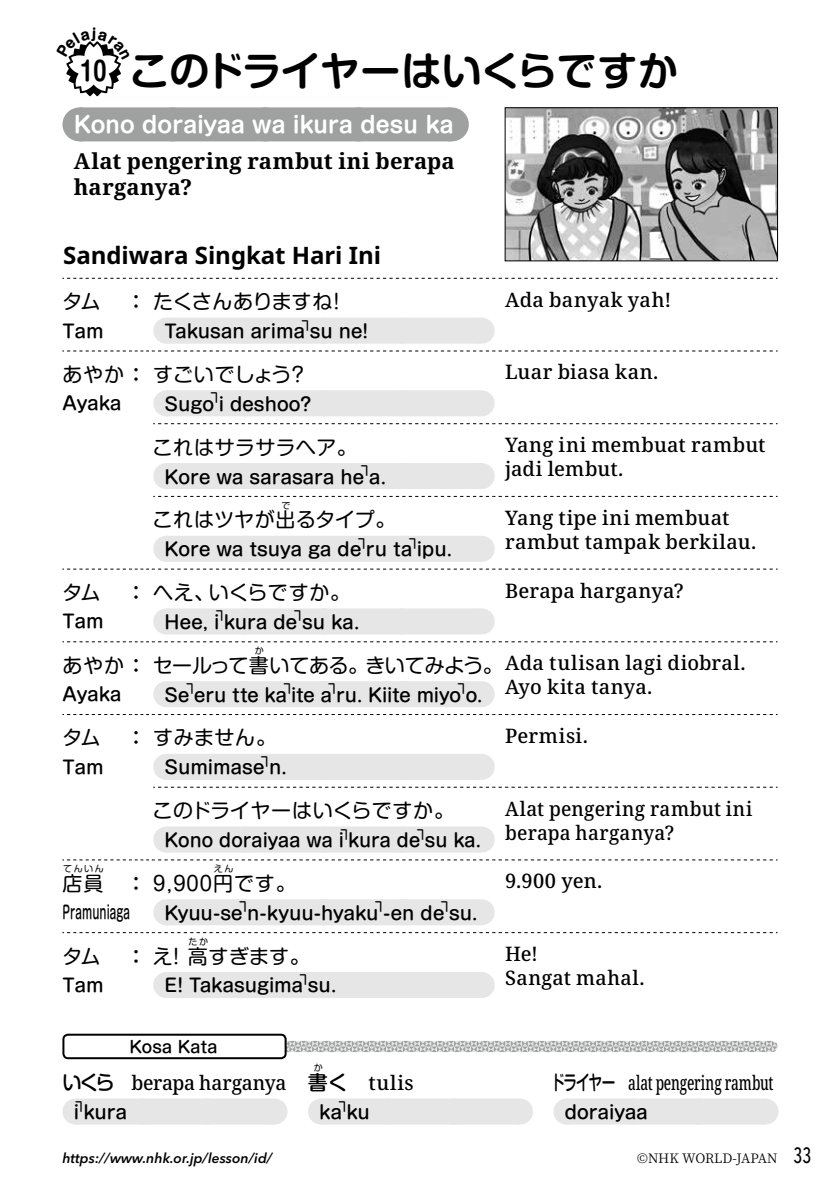
<style>
.page{position:relative;width:840px;height:1191px;background:#fff}
.page>*{position:absolute;margin:0;border:0;box-sizing:border-box;transform-origin:0 0}
.t1{font:700 40px "Shin M Go Pr 6 De";letter-spacing:-.01em;color:#000}
.t2{font:700 24px "Noto Sans";letter-spacing:-.005em;color:#000}
.t3{font:700 22px/26px "Noto Serif";letter-spacing:.005em;color:#000}
.t4{font:700 22px "Shin M Go Pr 6 De";letter-spacing:-.01em;color:#fff}
.t5{font:500 20px/24px "Noto Serif";letter-spacing:.015em;color:#000}
.t6{font:20px "Shin M Go Pr 6";letter-spacing:.02em;color:#000}
.t7{font:500 20px/24px "Noto Serif";letter-spacing:.015em;color:#000;scale:.95 1}
.t8{font:20px "Shin M Go Pr 6";color:#000}
.t9{font:500 20px "Noto Serif";letter-spacing:-.01em;color:#000;scale:.68 1}
.t10{font:500 20px "Noto Serif";letter-spacing:-.015em;color:#000;scale:.96 1}
.t11{font:500 18px "Shin M Go Pr 6";color:#000}
.t12{font:500 18px "Shin M Go Pr 6";color:#000;scale:.58 1}
.t13{font:500 16px "Shin M Go Pr 6";letter-spacing:.01em;color:#000}
.t14{font:italic 600 14px "Avenir Next LT Pro";color:#000}
.t15{font:14px "Shin M Go Pr 6";color:#000}
.t16{font:13px "Noto Serif CJ Kjp";letter-spacing:-.015em;color:#000}
.t17{font:9px "Shin M Go Pro";letter-spacing:.165em;color:#000}
.t18{font:9px "Shin M Go Pr 6";color:#000}
.s1{font-size:26px}
.s2{font-family:"Shin M Go Pr 6 De";font-weight:700}
.s3{font-family:"Shin M Go Pr 6"}
.s4{font-family:"Avenir Next LT Pro";font-weight:500;font-stretch:condensed;font-size:22px}
</style>
<div class="page">
<svg style="left:62px;top:278px;width:715px;height:1px"></svg>
<svg style="left:62px;top:350px;width:715px;height:1px"></svg>
<svg style="left:153px;top:423px;width:624px;height:1px"></svg>
<svg style="left:153px;top:496px;width:624px;height:1px"></svg>
<svg style="left:62px;top:569px;width:715px;height:1px"></svg>
<svg style="left:62px;top:641px;width:715px;height:1px"></svg>
<svg style="left:62px;top:714px;width:715px;height:1px"></svg>
<svg style="left:153px;top:787px;width:624px;height:1px"></svg>
<svg style="left:62px;top:859px;width:715px;height:1px"></svg>
<svg style="left:62px;top:932px;width:715px;height:1px"></svg>
<div style="left:166px;top:318px;width:314px;height:26px;background:#e6e6e6"></div>
<svg style="left:480px;top:318px;width:1px;height:26px"></svg>
<div style="left:166px;top:390px;width:314px;height:26px;background:#e6e6e6"></div>
<svg style="left:480px;top:390px;width:1px;height:26px"></svg>
<div style="left:166px;top:463px;width:314px;height:26px;background:#e6e6e6"></div>
<svg style="left:480px;top:463px;width:1px;height:26px"></svg>
<div style="left:166px;top:536px;width:314px;height:26px;background:#e6e6e6"></div>
<svg style="left:480px;top:536px;width:1px;height:26px"></svg>
<div style="left:166px;top:608px;width:314px;height:26px;background:#e6e6e6"></div>
<svg style="left:249px;top:608px;width:192px;height:1px"></svg>
<svg style="left:480px;top:608px;width:1px;height:26px"></svg>
<div style="left:166px;top:681px;width:314px;height:26px;background:#e6e6e6"></div>
<svg style="left:480px;top:681px;width:1px;height:26px"></svg>
<div style="left:166px;top:754px;width:314px;height:26px;background:#e6e6e6"></div>
<svg style="left:480px;top:754px;width:1px;height:26px"></svg>
<div style="left:166px;top:826px;width:314px;height:26px;background:#e6e6e6"></div>
<svg style="left:247px;top:826px;width:194px;height:1px"></svg>
<svg style="left:480px;top:826px;width:1px;height:26px"></svg>
<div style="left:166px;top:899px;width:314px;height:26px;background:#e6e6e6"></div>
<svg style="left:480px;top:899px;width:1px;height:26px"></svg>
<div style="left:166px;top:972px;width:314px;height:26px;background:#e6e6e6"></div>
<svg style="left:480px;top:972px;width:1px;height:26px"></svg>
<svg style="left:286px;top:1040px;width:491px;height:12px"></svg>
<div style="left:62px;top:1033px;width:224px;height:26px;border:2px solid #000;border-radius:5px"></div>
<div style="left:75px;top:1098px;width:198px;height:26px;background:#e6e6e6"></div>
<svg style="left:144px;top:1098px;width:96px;height:1px"></svg>
<svg style="left:273px;top:1098px;width:1px;height:26px"></svg>
<div style="left:321px;top:1098px;width:197px;height:26px;background:#e6e6e6"></div>
<svg style="left:389px;top:1098px;width:97px;height:1px"></svg>
<svg style="left:518px;top:1098px;width:1px;height:26px"></svg>
<div style="left:566px;top:1098px;width:198px;height:26px;background:#e6e6e6"></div>
<svg style="left:635px;top:1098px;width:96px;height:1px"></svg>
<svg style="left:764px;top:1098px;width:1px;height:26px"></svg>
<img style="left:506px;top:109px;width:269px;height:150px">
<div style="left:504px;top:107px;width:273px;height:154px;border:1px solid #000"></div>
<div style="left:79px;top:107px;width:371px;height:34px;background:#9fa0a0"></div>
<svg style="left:172px;top:107px;width:232px;height:1px"></svg>
<hr style="left:450px;top:107px;width:1px;height:34px;background:#9fa0a0">
<svg style="left:66px;top:41px;width:55px;height:55px"></svg>
<h1 class="t1" style="left:81px;top:38px;width:598px"><span class="s1">10</span> このドライヤーはいくらですか</h1>
<p class="t4" style="left:74px;top:106px;width:381px">Kono doraiyaa wa ikura desu ka</p>
<p class="t3" style="left:74px;top:149px;width:382px">Alat pengering rambut ini berapa harganya?</p>
<h2 class="t2" style="left:63px;top:239px;width:319px">Sandiwara Singkat Hari Ini</h2>
<p class="t6" style="left:62px;top:285px;width:40px">タム</p>
<p class="t11" style="left:62px;top:316px;width:43px">Tam</p>
<p class="t8" style="left:126px;top:285px;width:221px"><span class="s2">：</span>たくさんありますね！</p>
<p class="t11" style="left:164px;top:317px;width:205px">Takusan arima su ne!</p>
<p class="t15" style="left:300px;top:312px;width:15px">⎤</p>
<p class="t6" style="left:62px;top:358px;width:247px">あやか<span class="s2">：</span>すごいでしょう？</p>
<p class="t11" style="left:62px;top:389px;width:61px">Ayaka</p>
<p class="t11" style="left:164px;top:389px;width:148px">Sugo i deshoo?</p>
<p class="t15" style="left:209px;top:385px;width:15px">⎤</p>
<p class="t6" style="left:152px;top:431px;width:206px">これはサラサラヘア。</p>
<p class="t11" style="left:164px;top:462px;width:223px">Kore wa sarasara he a.</p>
<p class="t15" style="left:359px;top:457px;width:15px">⎤</p>
<p class="t6" style="left:62px;top:576px;width:40px">タム</p>
<p class="t11" style="left:62px;top:607px;width:43px">Tam</p>
<p class="t17" style="left:281px;top:498px;width:10px">で</p>
<p class="t11" style="left:164px;top:535px;width:289px">Kore wa tsuya ga de ru ta ipu.</p>
<p class="t6" style="left:152px;top:503px;width:244px">これはツヤが出るタイプ。</p>
<p class="t15" style="left:356px;top:530px;width:15px">⎤</p>
<p class="t15" style="left:407px;top:530px;width:15px">⎤</p>
<p class="t6" style="left:126px;top:576px;width:225px"><span class="s2">：</span>へえ、いくらですか。</p>
<p class="t11" style="left:164px;top:607px;width:196px">Hee, i kura de su ka.</p>
<p class="t15" style="left:214px;top:603px;width:15px">⎤</p>
<p class="t15" style="left:292px;top:603px;width:15px">⎤</p>
<p class="t17" style="left:255px;top:643px;width:10px">か</p>
<p class="t11" style="left:164px;top:680px;width:319px">Se eru tte ka ite a ru. Kiite miyo o.</p>
<p class="t8" style="left:62px;top:649px;width:441px">あやか<span class="s2">：</span>セールって書いてある。きいてみよう。</p>
<p class="t11" style="left:62px;top:679px;width:61px">Ayaka</p>
<p class="t15" style="left:185px;top:675px;width:15px">⎤</p>
<p class="t15" style="left:282px;top:675px;width:15px">⎤</p>
<p class="t15" style="left:327px;top:675px;width:15px">⎤</p>
<p class="t15" style="left:456px;top:675px;width:15px">⎤</p>
<p class="t6" style="left:62px;top:721px;width:40px">タム</p>
<p class="t11" style="left:62px;top:752px;width:43px">Tam</p>
<p class="t6" style="left:126px;top:721px;width:151px"><span class="s2">：</span>すみません。</p>
<p class="t11" style="left:164px;top:753px;width:124px">Sumimase n.</p>
<p class="t15" style="left:260px;top:748px;width:15px">⎤</p>
<p class="t6" style="left:152px;top:794px;width:303px">このドライヤーはいくらですか。</p>
<p class="t11" style="left:164px;top:825px;width:318px">Kono doraiyaa wa i kura de su ka.</p>
<p class="t15" style="left:339px;top:821px;width:15px">⎤</p>
<p class="t15" style="left:415px;top:821px;width:15px">⎤</p>
<p class="t17" style="left:214px;top:861px;width:21px">えん</p>
<p class="t11" style="left:164px;top:898px;width:314px">Kyuu-se n-kyuu-hyaku -en de su.</p>
<p class="t17" style="left:63px;top:861px;width:42px">てんいん</p>
<p class="t12" style="left:62px;top:897px;width:118px">Pramuniaga</p>
<p class="t6" style="left:62px;top:867px;width:42px">店員</p>
<p class="t6" style="left:126px;top:867px;width:171px"><span class="s2">：</span> 9,900円です。</p>
<p class="t15" style="left:238px;top:893px;width:15px">⎤</p>
<p class="t15" style="left:373px;top:893px;width:15px">⎤</p>
<p class="t15" style="left:439px;top:893px;width:15px">⎤</p>
<p class="t6" style="left:62px;top:940px;width:40px">タム</p>
<p class="t11" style="left:62px;top:970px;width:43px">Tam</p>
<p class="t17" style="left:188px;top:934px;width:21px">たか</p>
<p class="t11" style="left:164px;top:971px;width:173px">E! Takasugima su.</p>
<p class="t6" style="left:126px;top:940px;width:185px"><span class="s2">：</span>え！ 高すぎます。</p>
<p class="t15" style="left:298px;top:966px;width:15px">⎤</p>
<p class="t5" style="left:505px;top:288px;width:168px">Ada banyak yah!</p>
<p class="t5" style="left:505px;top:361px;width:155px">Luar biasa kan.</p>
<p class="t5" style="left:505px;top:433px;width:262px">Yang ini membuat rambut jadi lembut.</p>
<p class="t5" style="left:505px;top:506px;width:252px">Yang tipe ini membuat rambut tampak berkilau.</p>
<p class="t5" style="left:505px;top:579px;width:180px">Berapa harganya?</p>
<p class="t5" style="left:505px;top:651px;width:242px">Ada tulisan lagi diobral.<br>Ayo kita tanya.</p>
<p class="t5" style="left:505px;top:724px;width:84px">Permisi.</p>
<p class="t7" style="left:505px;top:797px;width:261px">Alat pengering rambut ini berapa harganya?</p>
<p class="t5" style="left:505px;top:869px;width:99px">9.900 yen.</p>
<p class="t5" style="left:505px;top:942px;width:141px">He!<br>Sangat mahal.</p>
<p class="t13" style="left:129px;top:1033px;width:90px">Kosa Kata</p>
<p class="t10" style="left:62px;top:1068px;width:235px"><span class="s3">いくら　</span>berapa harganya</p>
<p class="t11" style="left:74px;top:1097px;width:55px">i kura</p>
<p class="t15" style="left:74px;top:1092px;width:15px">⎤</p>
<p class="t18" style="left:314px;top:1060px;width:10px">か</p>
<p class="t11" style="left:319px;top:1097px;width:52px">ka ku</p>
<p class="t5" style="left:308px;top:1071px;width:107px"><span class="s3">書く　</span>tulis</p>
<p class="t15" style="left:337px;top:1092px;width:15px">⎤</p>
<p class="t9" style="left:551px;top:1068px;width:328px"><span class="s3">ドライヤー　</span>alat pengering rambut</p>
<p class="t11" style="left:564px;top:1097px;width:84px">doraiyaa</p>
<p class="t14" style="left:62px;top:1149px;width:211px">https://www.nhk.or.jp/lesson/id/</p>
<p class="t16" style="left:637px;top:1150px;width:176px">©NHK WORLD-JAPAN <span class="s4">33</span></p>
</div>
